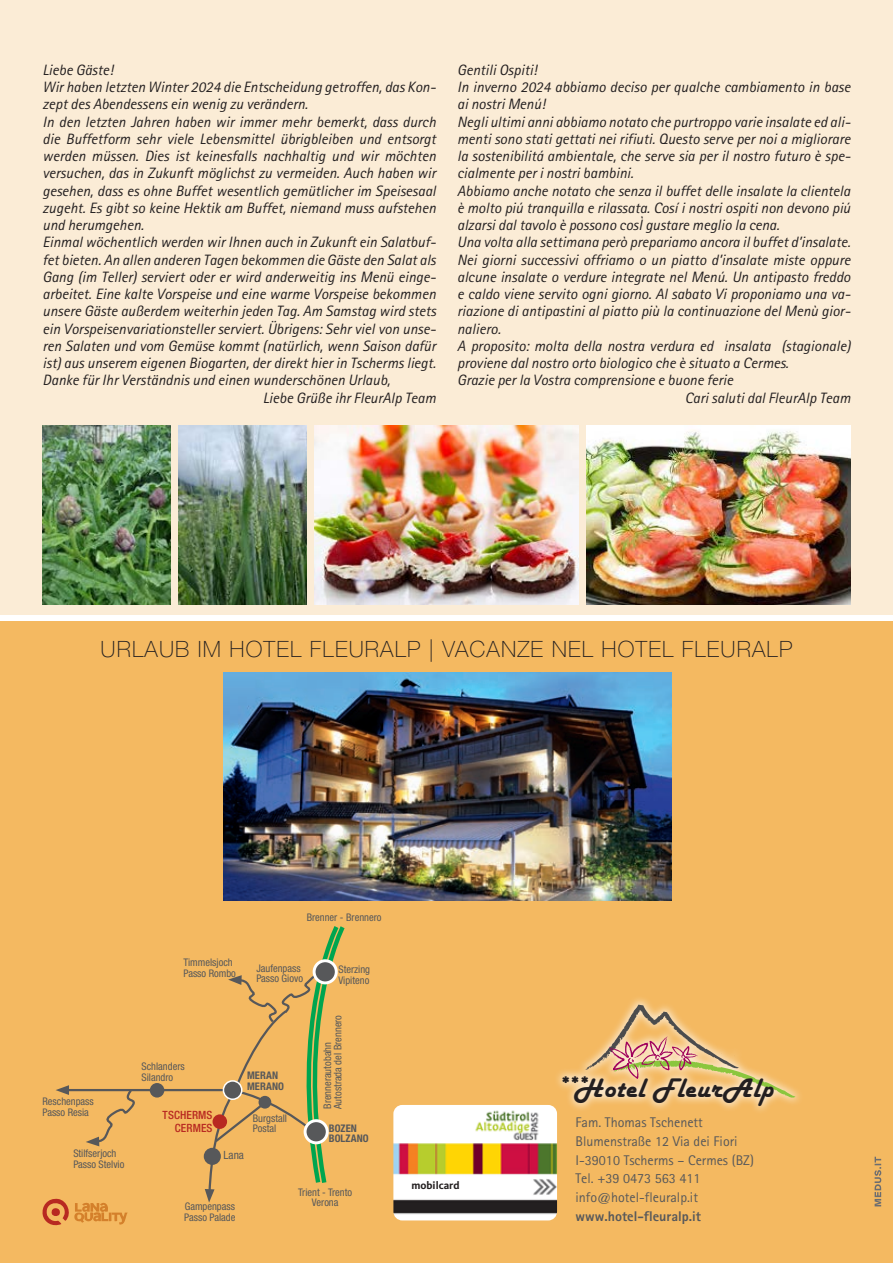
<style>
.page{position:relative;width:893px;height:1263px;background:#fff}
.page>*{position:absolute;margin:0;border:0;box-sizing:border-box;transform-origin:0 0}
.t1{font:33.3px "Grenadier";color:#231f20}
.t2{font:27.75px "Harlow Solid";letter-spacing:.03em;color:#231f20}
.t3{font:100 22.5px "Helvetica Neue LT Std";letter-spacing:.05em;color:#231f20}
.t4{font:italic 15px "Rotis Sans Serif";color:#231f20}
.t5{font:14.1px/18.8px "Rotis Sans Serif";color:#57585a}
.t6{font:800 14.1px "Rotis Sans Serif";color:#57585a}
.t7{font:500 condensed 11.4px/12.3px "Helvetica Neue LT Std";letter-spacing:.01em;color:#b82921;text-align:right}
.t8{font:condensed 11.4px "Helvetica Neue LT Std";color:#57585a}
.t9{font:700 10.95px "Kievit";color:#231f20}
.t10{font:condensed 10.5px/10.5px "Helvetica Neue LT Std";color:#57585a}
.t11{font:700 condensed 10.5px/10.5px "Helvetica Neue LT Std";letter-spacing:.01em;color:#57585a}
</style>
<div class="page">
<div style="left:0;top:0;width:893px;height:614px;background:#fbecd6"></div>
<div style="left:0;top:622px;width:893px;height:641px;background:#f4b961"></div>
<img style="left:223px;top:673px;width:449px;height:228px">
<div style="left:553px;top:995px;width:251px;height:120px;background:#fff;opacity:.72"></div>
<svg style="left:585px;top:1004px;width:210px;height:94px"></svg>
<svg style="left:42px;top:1198px;width:86px;height:28px"></svg>
<hr style="left:65px;top:1089px;width:168px;height:2px;background:#57585a">
<svg style="left:56px;top:1085px;width:13px;height:10px"></svg>
<div style="left:150px;top:1083px;width:14px;height:14px;background:#57585a;border-radius:50%"></div>
<div style="left:204px;top:1148px;width:17px;height:17px;background:#57585a;border-radius:50%"></div>
<svg style="left:205px;top:926px;width:140px;height:276px"></svg>
<div style="left:259px;top:1096px;width:12px;height:12px;background:#57585a;border-radius:50%"></div>
<div style="left:223px;top:1081px;width:19px;height:18px;background:#57585a;border-radius:50%"></div>
<div style="left:223px;top:1080px;width:20px;height:20px;border:2px solid #fff;border-radius:50%"></div>
<div style="left:213px;top:1114px;width:14px;height:15px;background:#b82921;border-radius:50%"></div>
<svg style="left:86px;top:1091px;width:58px;height:55px"></svg>
<div style="left:314px;top:961px;width:22px;height:22px;background:#57585a;border-radius:50%"></div>
<div style="left:313px;top:959px;width:25px;height:25px;border:3px solid #fff;border-radius:50%"></div>
<svg style="left:874px;top:1157px;width:7px;height:49px"></svg>
<img style="left:393px;top:1105px;width:164px;height:115px">
<img style="left:315px;top:426px;width:263px;height:178px">
<img style="left:43px;top:426px;width:127px;height:178px">
<img style="left:587px;top:426px;width:263px;height:178px">
<img style="left:179px;top:426px;width:127px;height:178px">
<p class="t4" style="left:43px;top:61px;width:72px">Liebe Gäste!</p>
<p class="t4" style="left:43px;top:78px;width:395px">Wir haben letzten Winter 2024 die Entscheidung getroffen, das Kon-</p>
<p class="t4" style="left:43px;top:95px;width:267px">zept des Abendessens ein wenig zu verändern.</p>
<p class="t4" style="left:43px;top:113px;width:395px">In den letzten Jahren haben wir immer mehr bemerkt, dass durch</p>
<p class="t4" style="left:43px;top:130px;width:395px">die Buffetform sehr viele Lebensmittel übrigbleiben und entsorgt</p>
<p class="t4" style="left:43px;top:147px;width:395px">werden müssen. Dies ist keinesfalls nachhaltig und wir möchten</p>
<p class="t4" style="left:43px;top:164px;width:395px">versuchen, das in Zukunft möglichst zu vermeiden. Auch haben wir</p>
<p class="t4" style="left:43px;top:182px;width:395px">gesehen, dass es ohne Buffet wesentlich gemütlicher im Speisesaal</p>
<p class="t4" style="left:43px;top:199px;width:395px">zugeht. Es gibt so keine Hektik am Buffet, niemand muss aufstehen</p>
<p class="t4" style="left:43px;top:216px;width:103px">und herumgehen.</p>
<p class="t4" style="left:43px;top:233px;width:395px">Einmal wöchentlich werden wir Ihnen auch in Zukunft ein Salatbuf-</p>
<p class="t4" style="left:43px;top:251px;width:395px">fet bieten. An allen anderen Tagen bekommen die Gäste den Salat als</p>
<p class="t4" style="left:43px;top:268px;width:395px">Gang (im Teller) serviert oder er wird anderweitig ins Menü einge-</p>
<p class="t4" style="left:43px;top:285px;width:395px">arbeitet. Eine kalte Vorspeise und eine warme Vorspeise bekommen</p>
<p class="t4" style="left:43px;top:302px;width:395px">unsere Gäste außerdem weiterhin jeden Tag. Am Samstag wird stets</p>
<p class="t4" style="left:43px;top:320px;width:395px">ein Vorspeisenvariationsteller serviert. Übrigens: Sehr viel von unse-</p>
<p class="t4" style="left:43px;top:337px;width:395px">ren Salaten und vom Gemüse kommt (natürlich, wenn Saison dafür</p>
<p class="t4" style="left:43px;top:354px;width:395px">ist) aus unserem eigenen Biogarten, der direkt hier in Tscherms liegt.</p>
<p class="t4" style="left:43px;top:371px;width:349px">Danke für Ihr Verständnis und einen wunderschönen Urlaub,</p>
<p class="t4" style="left:263px;top:389px;width:175px">Liebe Grüße ihr FleurAlp Team</p>
<p class="t4" style="left:457px;top:61px;width:82px">Gentili Ospiti!</p>
<p class="t4" style="left:457px;top:78px;width:395px">In inverno 2024 abbiamo deciso per qualche cambiamento in base</p>
<p class="t4" style="left:457px;top:95px;width:90px">ai nostri Menú!</p>
<p class="t4" style="left:457px;top:113px;width:395px">Negli ultimi anni abbiamo notato che purtroppo varie insalate ed ali-</p>
<p class="t4" style="left:457px;top:130px;width:395px">menti sono stati gettati nei rifiuti. Questo serve per noi a migliorare</p>
<p class="t4" style="left:457px;top:147px;width:395px">la sostenibilitá ambientale, che serve sia per il nostro futuro è spe-</p>
<p class="t4" style="left:457px;top:164px;width:178px">cialmente per i nostri bambini.</p>
<p class="t4" style="left:457px;top:182px;width:395px">Abbiamo anche notato che senza il buffet delle insalate la clientela</p>
<p class="t4" style="left:457px;top:199px;width:395px">è molto piú tranquilla e rilassata. Cosí i nostri ospiti non devono piú</p>
<p class="t4" style="left:457px;top:216px;width:324px">alzarsi dal tavolo è possono cosÌ gustare meglio la cena.</p>
<p class="t4" style="left:457px;top:233px;width:395px">Una volta alla settimana però prepariamo ancora il buffet d’insalate.</p>
<p class="t4" style="left:457px;top:251px;width:395px">Nei giorni successivi offriamo o un piatto d’insalate miste oppure</p>
<p class="t4" style="left:457px;top:268px;width:395px">alcune insalate o verdure integrate nel Menú. Un antipasto freddo</p>
<p class="t4" style="left:457px;top:285px;width:395px">e caldo viene servito ogni giorno. Al sabato Vi proponiamo una va-</p>
<p class="t4" style="left:457px;top:302px;width:395px">riazione di antipastini al piatto più la continuazione del Menù gior-</p>
<p class="t4" style="left:457px;top:320px;width:45px">naliero.</p>
<p class="t4" style="left:457px;top:337px;width:395px">A proposito: molta della nostra verdura ed insalata (stagionale)</p>
<p class="t4" style="left:457px;top:354px;width:333px">proviene dal nostro orto biologico che è situato a Cermes.</p>
<p class="t4" style="left:457px;top:371px;width:278px">Grazie per la Vostra comprensione e buone ferie</p>
<p class="t4" style="left:685px;top:389px;width:167px">Cari saluti dal FleurAlp Team</p>
<h3 class="t3" style="left:101px;top:636px;width:693px">URLAUB IM HOTEL FLEURALP | VACANZE NEL HOTEL FLEURALP</h3>
<p class="t10" style="left:307px;top:911px;width:76px">Brenner - Brennero</p>
<p class="t10" style="left:43px;top:1096px;width:53px">Reschenpass<br>Passo Resia</p>
<p class="t10" style="left:73px;top:1148px;width:53px">Stilfserjoch<br>Passo Stelvio</p>
<p class="t10" style="left:183px;top:957px;width:54px">Timmelsjoch<br>Passo Rombo</p>
<p class="t10" style="left:256px;top:963px;width:48px">Jaufenpass<br>Passo Giovo</p>
<p class="t10" style="left:142px;top:1061px;width:45px">Schlanders<br>Silandro</p>
<p class="t7" style="left:163px;top:1109px;width:51px">TSCHERMS<br>CERMES</p>
<p class="t11" style="left:247px;top:1070px;width:38px">MERAN<br>MERANO</p>
<p class="t8" style="left:224px;top:1148px;width:22px">Lana</p>
<p class="t10" style="left:253px;top:1113px;width:36px">Burgstall<br>Postal</p>
<p class="t10" style="left:338px;top:964px;width:33px">Sterzing<br>Vipiteno</p>
<p class="t10" style="left:322px;top:1109px;width:95px;rotate:-90deg">Brennerautobahn<br>Autostrada del Brennero</p>
<p class="t11" style="left:329px;top:1123px;width:41px">BOZEN<br>BOLZANO</p>
<p class="t10" style="left:184px;top:1201px;width:53px">Gampenpass<br>Passo Palade</p>
<p class="t10" style="left:298px;top:1186px;width:56px;text-align:center">Trient - Trento<br>Verona</p>
<p class="t9" style="left:411px;top:1179px;width:50px">mobilcard</p>
<h1 class="t1" style="left:562px;top:1072px;width:28px">***</h1>
<p class="t5" style="left:576px;top:1113px;width:180px">Fam. Thomas Tschenett<br>Blumenstraße 12 Via dei Fiori<br>I-39010 Tscherms – Cermes (BZ)<br>Tel. +39 0473 563 411 info@hotel-fleuralp.it</p>
<p class="t6" style="left:576px;top:1207px;width:127px">www.hotel-fleuralp.it</p>
<h2 class="t2" style="left:575px;top:1072px;width:200px">Hotel FleurAlp</h2>
</div>
